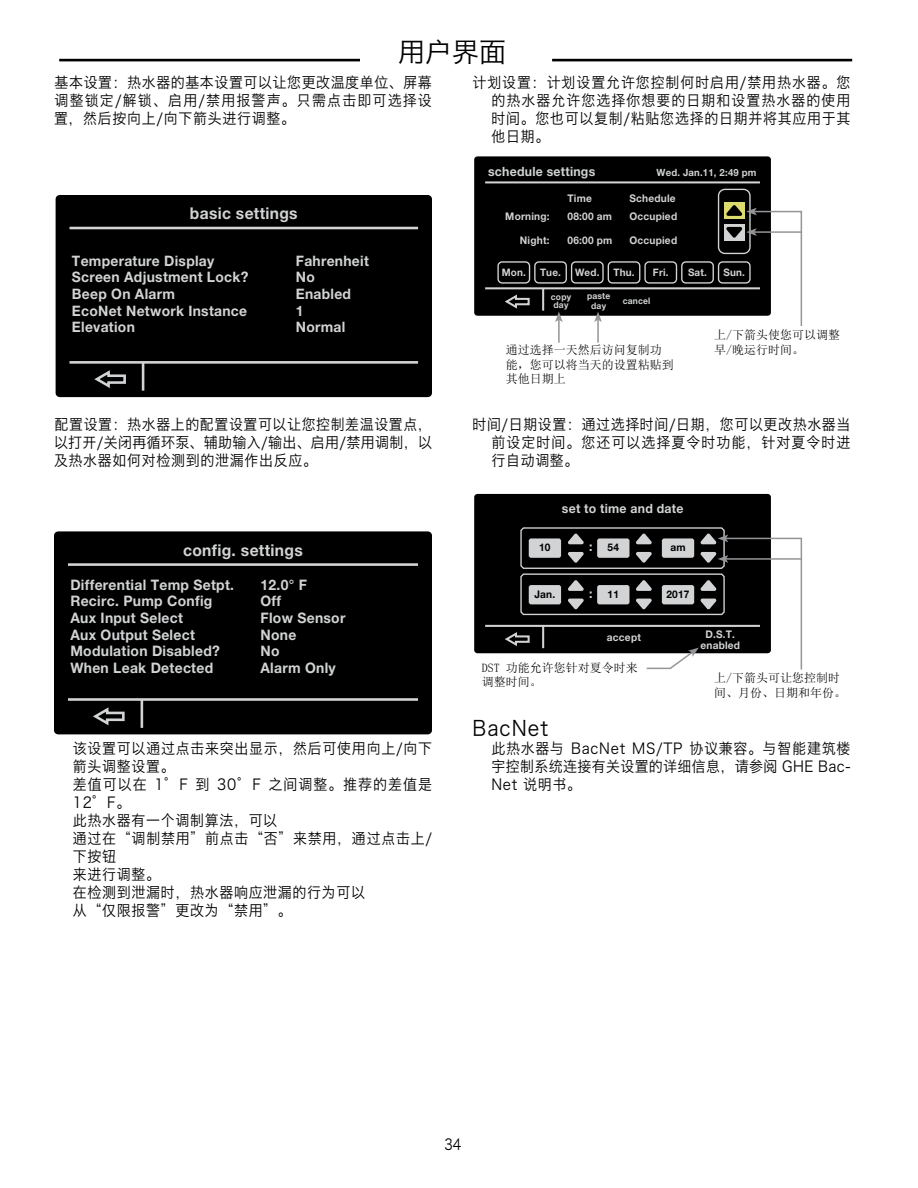
<style>
.page{position:relative;width:918px;height:1188px;background:#fff}
.page>*{position:absolute;margin:0;border:0;box-sizing:border-box;transform-origin:0 0}
.t1{font:27px "Hiragino Sans GB W3";color:#000}
.t2{font:21px "Hiragino Sans GB W3";letter-spacing:.05em;color:#000;scale:.93 1}
.t3{font:700 16.35px "Helvetica Neue";letter-spacing:.02em;color:#d1d3d4;scale:.96 1}
.t4{font:700 16.2px "Helvetica Neue";letter-spacing:.02em;color:#d1d3d4;scale:.96 1}
.t5{font:15px/18px "Hiragino Sans GB W3";letter-spacing:.05em;color:#000;text-align:justify;scale:.93 1}
.t6{font:15px "Hiragino Sans GB W3";letter-spacing:.05em;color:#000;scale:.85 1}
.t7{font:700 14.55px/16.6px "Helvetica Neue";letter-spacing:.02em;color:#d1d3d4;scale:.96 1}
.t8{font:700 14.4px/16.6px "Helvetica Neue";letter-spacing:.02em;color:#d1d3d4;scale:.96 1}
.t9{font:700 12.75px "Helvetica Neue";letter-spacing:.02em;color:#d1d3d4;scale:.96 1}
.t10{font:12px/14.4px "Sim Sun";color:#000}
.t11{font:700 10.5px/10.8px "Helvetica Neue";letter-spacing:.02em;color:#d1d3d4;text-align:center;scale:.96 1}
.t12{font:700 10.5px "Helvetica Neue";letter-spacing:.02em;color:#000;scale:.96 1}
.t13{font:700 10.35px "Helvetica Neue";letter-spacing:.02em;color:#d1d3d4;scale:.96 1}
.t14{font:700 9.9px "Helvetica Neue";letter-spacing:.02em;color:#d1d3d4;scale:.96 1}
.t15{font:700 8.85px/8.9px "Helvetica Neue";letter-spacing:.02em;color:#d1d3d4;text-align:center;scale:.96 1}
.s1{font-size:12.75px;color:#d1d3d4}
</style>
<div class="page">
<hr style="left:59px;top:59px;width:301px;height:2px;background:#000">
<hr style="left:552px;top:59px;width:300px;height:2px;background:#000">
<div style="left:56px;top:195px;width:376px;height:202px;background:#000;border-radius:4px"></div>
<hr style="left:70px;top:227px;width:348px;height:2px;background:#d1d3d4">
<hr style="left:70px;top:361px;width:348px;height:3px;background:#d1d3d4">
<hr style="left:142px;top:362px;width:2px;height:29px;background:#d1d3d4">
<svg style="left:94px;top:370px;width:32px;height:18px"></svg>
<div style="left:54px;top:531px;width:378px;height:203px;background:#000;border-radius:4px"></div>
<hr style="left:68px;top:563px;width:350px;height:3px;background:#d1d3d4">
<hr style="left:68px;top:698px;width:350px;height:3px;background:#d1d3d4">
<hr style="left:141px;top:699px;width:2px;height:29px;background:#d1d3d4">
<svg style="left:93px;top:707px;width:32px;height:19px"></svg>
<div style="left:474px;top:156px;width:297px;height:160px;background:#000;border-radius:3px"></div>
<hr style="left:485px;top:181px;width:275px;height:2px;background:#d1d3d4">
<hr style="left:485px;top:287px;width:275px;height:2px;background:#d1d3d4">
<hr style="left:542px;top:288px;width:2px;height:23px;background:#d1d3d4">
<svg style="left:505px;top:294px;width:25px;height:15px"></svg>
<div style="left:718px;top:189px;width:33px;height:65px;border:1px solid #d1d3d4;border-radius:6px"></div>
<div style="left:724px;top:202px;width:20px;height:17px;background:#dcdb6f"></div>
<div style="left:724px;top:224px;width:20px;height:17px;background:#d1d3d4"></div>
<div style="left:497px;top:261px;width:33px;height:23px;border:1px solid #d1d3d4;border-radius:4px"></div>
<div style="left:534px;top:261px;width:33px;height:23px;border:1px solid #d1d3d4;border-radius:4px"></div>
<div style="left:571px;top:261px;width:33px;height:23px;border:1px solid #d1d3d4;border-radius:4px"></div>
<div style="left:608px;top:261px;width:32px;height:23px;border:1px solid #d1d3d4;border-radius:4px"></div>
<div style="left:644px;top:261px;width:33px;height:23px;border:1px solid #d1d3d4;border-radius:4px"></div>
<div style="left:681px;top:261px;width:33px;height:23px;border:1px solid #d1d3d4;border-radius:4px"></div>
<div style="left:718px;top:261px;width:33px;height:23px;border:1px solid #d1d3d4;border-radius:4px"></div>
<div style="left:474px;top:494px;width:297px;height:159px;background:#000;border-radius:3px"></div>
<hr style="left:485px;top:625px;width:275px;height:2px;background:#d1d3d4">
<svg style="left:726px;top:205px;width:77px;height:121px"></svg>
<hr style="left:558px;top:320px;width:2px;height:23px;background:#939598">
<svg style="left:555px;top:312px;width:8px;height:10px"></svg>
<hr style="left:597px;top:320px;width:2px;height:23px;background:#939598">
<svg style="left:594px;top:312px;width:8px;height:10px"></svg>
<svg style="left:503px;top:527px;width:300px;height:143px"></svg>
<h1 class="t1" style="left:398px;top:35px;width:109px">用户界面</h1>
<p class="t5" style="left:54px;top:73px;width:408px">基本设置：热水器的基本设置可以让您更改温度单位、屏幕调整锁定/解锁、启用/禁用报警声。只需点击即可选择设置，然后按向上/向下箭头进行调整。</p>
<p class="t5" style="left:491px;top:73px;width:388px;text-indent:-19px">计划设置：计划设置允许您控制何时启用/禁用热水器。您的热水器允许您选择你想要的日期和设置热水器的使用时间。您也可以复制/粘贴您选择的日期并将其应用于其他日期。</p>
<p class="t4" style="left:190px;top:204px;width:114px">basic settings</p>
<p class="t8" style="left:72px;top:252px;width:185px">Temperature Display<br>Screen Adjustment Lock?<br>Beep On Alarm<br>EcoNet Network Instance<br>Elevation</p>
<p class="t8" style="left:296px;top:252px;width:78px">Fahrenheit<br>No<br>Enabled<br>1<br>Normal</p>
<p class="t5" style="left:54px;top:415px;width:408px">配置设置：热水器上的配置设置可以让您控制差温设置点，以打开/关闭再循环泵、辅助输入/输出、启用/禁用调制，以及热水器如何对检测到的泄漏作出反应。</p>
<p class="t3" style="left:183px;top:540px;width:126px">config. settings</p>
<p class="t7" style="left:70px;top:576px;width:172px">Differential Temp Setpt.<br>Recirc. Pump Config<br>Aux Input Select<br>Aux Output Select<br>Modulation Disabled?<br>When Leak Detected</p>
<p class="t7" style="left:261px;top:576px;width:90px">12.0° F<br>Off<br>Flow Sensor<br>None<br>No<br>Alarm Only</p>
<p class="t5" style="left:73px;top:739px;width:388px;text-align:left">该设置可以通过点击来突出显示，然后可使用向上/向下箭头调整设置。<br>差值可以在 1°F 到 30°F 之间调整。推荐的差值是<br>12°F。<br>此热水器有一个调制算法，可以<br>通过在“调制禁用”前点击“否”来禁用，通过点击上/下按钮<br>来进行调整。<br>在检测到泄漏时，热水器响应泄漏的行为可以<br>从“仅限报警”更改为“禁用”。</p>
<p class="t9" style="left:488px;top:163px;width:113px">schedule settings</p>
<p class="t14" style="left:656px;top:166px;width:106px">Wed. Jan.11, 2:49 pm</p>
<p class="t11" style="left:505px;top:210px;width:48px">Morning:</p>
<p class="t11" style="left:520px;top:234px;width:32px">Night:</p>
<p class="t13" style="left:502px;top:266px;width:27px">Mon.</p>
<p class="t11" style="left:630px;top:193px;width:50px">Schedule</p>
<p class="t11" style="left:568px;top:193px;width:27px">Time</p>
<p class="t11" style="left:630px;top:210px;width:51px">Occupied</p>
<p class="t11" style="left:630px;top:234px;width:51px">Occupied</p>
<p class="t11" style="left:568px;top:210px;width:48px">08:00 am</p>
<p class="t11" style="left:568px;top:234px;width:48px">06:00 pm</p>
<p class="t13" style="left:575px;top:266px;width:27px">Wed.</p>
<p class="t13" style="left:613px;top:266px;width:24px">Thu.</p>
<p class="t13" style="left:653px;top:266px;width:18px">Fri.</p>
<p class="t13" style="left:688px;top:266px;width:21px">Sat.</p>
<p class="t13" style="left:723px;top:266px;width:24px">Sun.</p>
<p class="t13" style="left:540px;top:266px;width:23px">Tue.</p>
<p class="t15" style="left:551px;top:292px;width:23px">copy day</p>
<p class="t15" style="left:587px;top:290px;width:26px;line-height:10.2px">paste day</p>
<p class="t15" style="left:623px;top:296px;width:30px">cancel</p>
<p class="t10" style="left:714px;top:328px;width:127px">上/下箭头使您可以调整</p>
<p class="t10" style="left:506px;top:343px;width:157px">通过选择一天然后访问复制功</p>
<p class="t10" style="left:714px;top:342px;width:91px">早/晚运行时间。</p>
<p class="t10" style="left:506px;top:357px;width:169px">能，您可以将当天的设置粘贴到其他日期上</p>
<p class="t5" style="left:491px;top:415px;width:388px;text-indent:-19px">时间/日期设置：通过选择时间/日期，您可以更改热水器当前设定时间。您还可以选择夏令时功能，针对夏令时进行自动调整。</p>
<p class="t9" style="left:562px;top:501px;width:128px">set to time and date</p>
<p class="t12" style="left:539px;top:541px;width:13px">10</p>
<p class="t12" style="left:589px;top:541px;width:33px"><span class="s1">:</span> 54</p>
<p class="t12" style="left:670px;top:541px;width:17px">am</p>
<p class="t12" style="left:534px;top:587px;width:23px">Jan.</p>
<p class="t12" style="left:589px;top:587px;width:33px"><span class="s1">:</span> 11</p>
<p class="t12" style="left:666px;top:587px;width:26px">2017</p>
<p class="t11" style="left:607px;top:632px;width:37px">accept</p>
<p class="t11" style="left:700px;top:629px;width:43px">D.S.T. enabled</p>
<p class="t10" style="left:482px;top:660px;width:157px">DST 功能允许您针对夏令时来调整时间。</p>
<p class="t10" style="left:714px;top:671px;width:133px">上/下箭头可让您控制时间、月份、日期和年份。</p>
<h2 class="t2" style="left:472px;top:715px;width:83px">BacNet</h2>
<p class="t5" style="left:491px;top:739px;width:388px">此热水器与 BacNet MS/TP 协议兼容。与智能建筑楼宇控制系统连接有关设置的详细信息，请参阅 GHE Bac-Net 说明书。</p>
<p class="t6" style="left:445px;top:1135px;width:21px">34</p>
</div>
